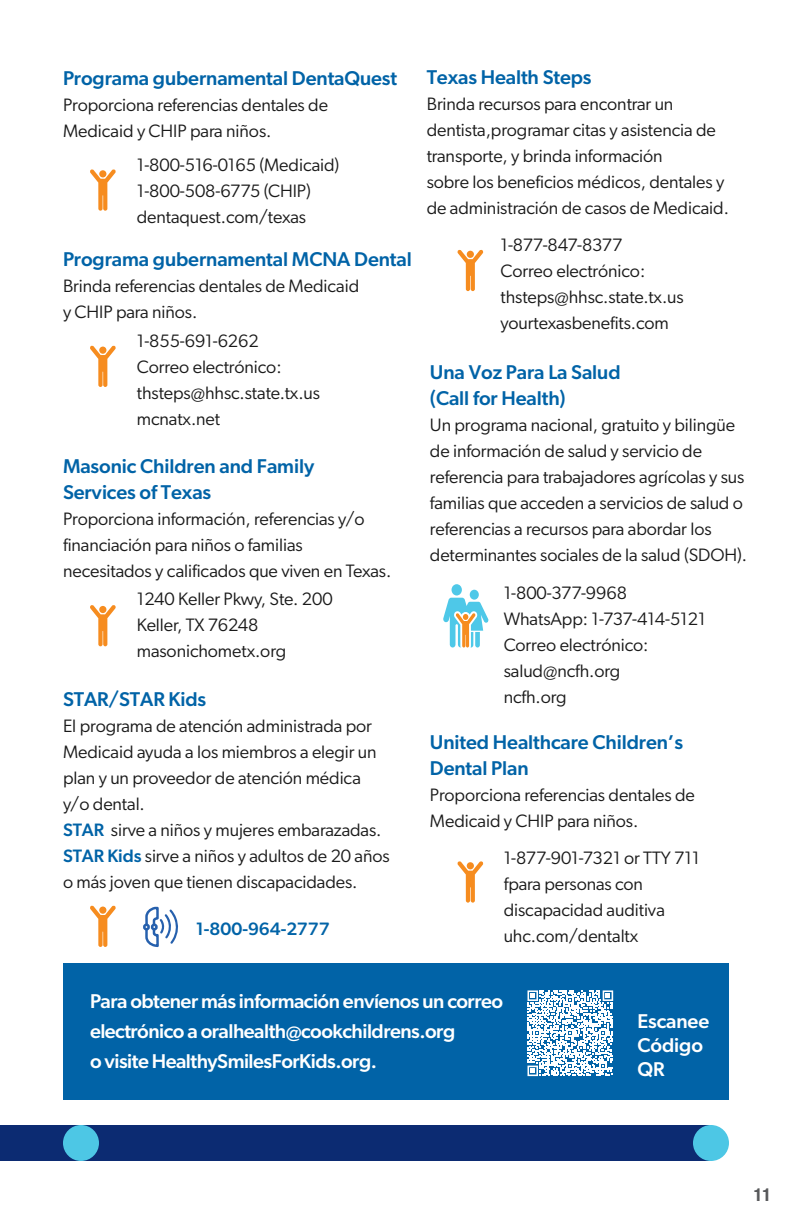
<style>
.page{position:relative;width:792px;height:1224px;background:#fff}
.page>*{position:absolute;margin:0;border:0;box-sizing:border-box;transform-origin:0 0}
.Cond_blue_left{font:500 20px/26px "Gibson";letter-spacing:-.005em;color:#0163a7}
.Cond_blue_left-2{font:500 20px/30px "Gibson";letter-spacing:-.025em;color:#fff}
.Cond_blue_left-3{font:500 20px "Gibson";letter-spacing:-.005em;color:#fff}
.Cond_blue_left-4{font:18px/26px "Gibson";letter-spacing:-.005em;color:#1a1a1a}
.Cond_blue_right{font:18px/26px "Gibson";letter-spacing:-.005em;color:#1a1a1a}
.Cond_blue_right-2{font:500 18px "Gibson";color:#0163a7}
.t1{font:700 condensed 18px "Helvetica Neue";color:#57585a}
.s1{font-weight:500;color:#0163a7}
</style>
<div class="page">
<div style="left:63px;top:963px;width:666px;height:137px;background:#0163a7"></div>
<div style="left:0;top:1125px;width:712px;height:36px;background:#0c2b72"></div>
<div style="left:63px;top:1125px;width:36px;height:36px;background:#4dc7e5;border-radius:50%"></div>
<div style="left:693px;top:1125px;width:36px;height:36px;background:#4dc7e5;border-radius:50%"></div>
<svg style="left:443px;top:584px;width:46px;height:64px"></svg>
<svg style="left:90px;top:169px;width:26px;height:42px"></svg>
<svg style="left:90px;top:345px;width:26px;height:42px"></svg>
<svg style="left:90px;top:605px;width:26px;height:41px"></svg>
<svg style="left:457px;top:250px;width:26px;height:41px"></svg>
<svg style="left:457px;top:861px;width:26px;height:42px"></svg>
<svg style="left:528px;top:990px;width:85px;height:86px"></svg>
<svg style="left:90px;top:905px;width:26px;height:42px"></svg>
<svg style="left:143px;top:906px;width:35px;height:42px"></svg>
<p class="Cond_blue_left" style="left:63px;top:65px;width:336px">Programa gubernamental DentaQuest</p>
<p class="Cond_blue_left-4" style="left:63px;top:92px;width:267px">Proporciona referencias dentales de<br>Medicaid y CHIP para niños.</p>
<p class="Cond_blue_right" style="left:137px;top:151px;width:204px">1-800-516-0165 (Medicaid)</p>
<p class="Cond_blue_right" style="left:137px;top:177px;width:176px">1-800-508-6775 (CHIP)</p>
<p class="Cond_blue_right" style="left:137px;top:203px;width:171px">dentaquest.com/texas</p>
<p class="Cond_blue_left" style="left:63px;top:246px;width:350px">Programa gubernamental MCNA Dental</p>
<p class="Cond_blue_left-4" style="left:63px;top:273px;width:298px">Brinda referencias dentales de Medicaid y CHIP para niños.</p>
<p class="Cond_blue_right" style="left:137px;top:327px;width:123px">1-855-691-6262</p>
<p class="Cond_blue_right" style="left:137px;top:353px;width:146px">Correo electrónico:</p>
<p class="Cond_blue_right" style="left:137px;top:379px;width:185px">thsteps@hhsc.state.tx.us mcnatx.net</p>
<p class="Cond_blue_left" style="left:63px;top:453px;width:253px">Masonic Children and Family<br>Services of Texas</p>
<p class="Cond_blue_left-4" style="left:63px;top:506px;width:303px">Proporciona información, referencias y/o financiación para niños o familias</p>
<p class="Cond_blue_left-4" style="left:63px;top:558px;width:330px">necesitados y calificados que viven en Texas.</p>
<p class="Cond_blue_right" style="left:137px;top:585px;width:197px">1240 Keller Pkwy, Ste. 200</p>
<p class="Cond_blue_right" style="left:137px;top:611px;width:123px">Keller, TX 76248</p>
<p class="Cond_blue_right" style="left:137px;top:637px;width:151px">masonichometx.org</p>
<p class="Cond_blue_left" style="left:63px;top:686px;width:145px">STAR/STAR Kids</p>
<p class="Cond_blue_left-4" style="left:63px;top:713px;width:315px">El programa de atención administrada por<br>Medicaid ayuda a los miembros a elegir un plan y un proveedor de atención médica y/o dental.</p>
<p class="Cond_blue_left-4" style="left:63px;top:817px;width:320px"><span class="s1">STAR</span> sirve a niños y mujeres embarazadas.</p>
<p class="Cond_blue_left-4" style="left:63px;top:843px;width:328px"><span class="s1">STAR Kids</span> sirve a niños y adultos de 20 años o más joven que tienen discapacidades.</p>
<p class="Cond_blue_right-2" style="left:196px;top:918px;width:135px">1-800-964-2777</p>
<p class="Cond_blue_left" style="left:427px;top:64px;width:166px">Texas Health Steps</p>
<p class="Cond_blue_left-4" style="left:427px;top:91px;width:291px">Brinda recursos para encontrar un dentista,programar citas y asistencia de transporte, y brinda información</p>
<p class="Cond_blue_left-4" style="left:427px;top:169px;width:304px">sobre los beneficios médicos, dentales y de administración de casos de Medicaid.</p>
<p class="Cond_blue_right" style="left:500px;top:232px;width:123px">1-877-847-8377</p>
<p class="Cond_blue_right" style="left:500px;top:258px;width:185px">Correo electrónico: thsteps@hhsc.state.tx.us</p>
<p class="Cond_blue_right" style="left:500px;top:310px;width:170px">yourtexasbenefits.com</p>
<p class="Cond_blue_left" style="left:430px;top:359px;width:192px">Una Voz Para La Salud (Call for Health)</p>
<p class="Cond_blue_left-4" style="left:430px;top:412px;width:307px">Un programa nacional, gratuito y bilingüe</p>
<p class="Cond_blue_left-4" style="left:430px;top:438px;width:274px">de información de salud y servicio de</p>
<p class="Cond_blue_left-4" style="left:430px;top:464px;width:316px">referencia para trabajadores agrícolas y sus</p>
<p class="Cond_blue_left-4" style="left:430px;top:490px;width:315px">familias que acceden a servicios de salud o</p>
<p class="Cond_blue_left-4" style="left:430px;top:516px;width:283px">referencias a recursos para abordar los</p>
<p class="Cond_blue_left-4" style="left:430px;top:542px;width:319px">determinantes sociales de la salud (SDOH).</p>
<p class="Cond_blue_right" style="left:504px;top:579px;width:125px">1-800-377-9968</p>
<p class="Cond_blue_right" style="left:504px;top:605px;width:203px">WhatsApp: 1-737-414-5121</p>
<p class="Cond_blue_right" style="left:504px;top:631px;width:146px">Correo electrónico: salud@ncfh.org</p>
<p class="Cond_blue_right" style="left:504px;top:683px;width:65px">ncfh.org</p>
<p class="Cond_blue_left" style="left:430px;top:729px;width:255px">United Healthcare Children’s<br>Dental Plan</p>
<p class="Cond_blue_left-4" style="left:430px;top:781px;width:267px">Proporciona referencias dentales de</p>
<p class="Cond_blue_left-4" style="left:430px;top:807px;width:210px">Medicaid y CHIP para niños.</p>
<p class="Cond_blue_right" style="left:504px;top:845px;width:198px">1-877-901-7321 or TTY 711</p>
<p class="Cond_blue_right" style="left:504px;top:871px;width:163px">fpara personas con discapacidad auditiva uhc.com/dentaltx</p>
<p class="Cond_blue_left-2" style="left:90px;top:986px;width:415px">Para obtener más información envíenos un correo electrónico a oralhealth@cookchildrens.org<br>o visite HealthySmilesForKids.org.</p>
<p class="Cond_blue_left-3" style="left:638px;top:1009px;width:73px">Escanee</p>
<p class="Cond_blue_left-2" style="left:638px;top:1030px;width:67px">Código</p>
<p class="Cond_blue_left-2" style="left:638px;top:1054px;width:29px">QR</p>
<p class="t1" style="left:754px;top:1180px;width:19px">11</p>
</div>
